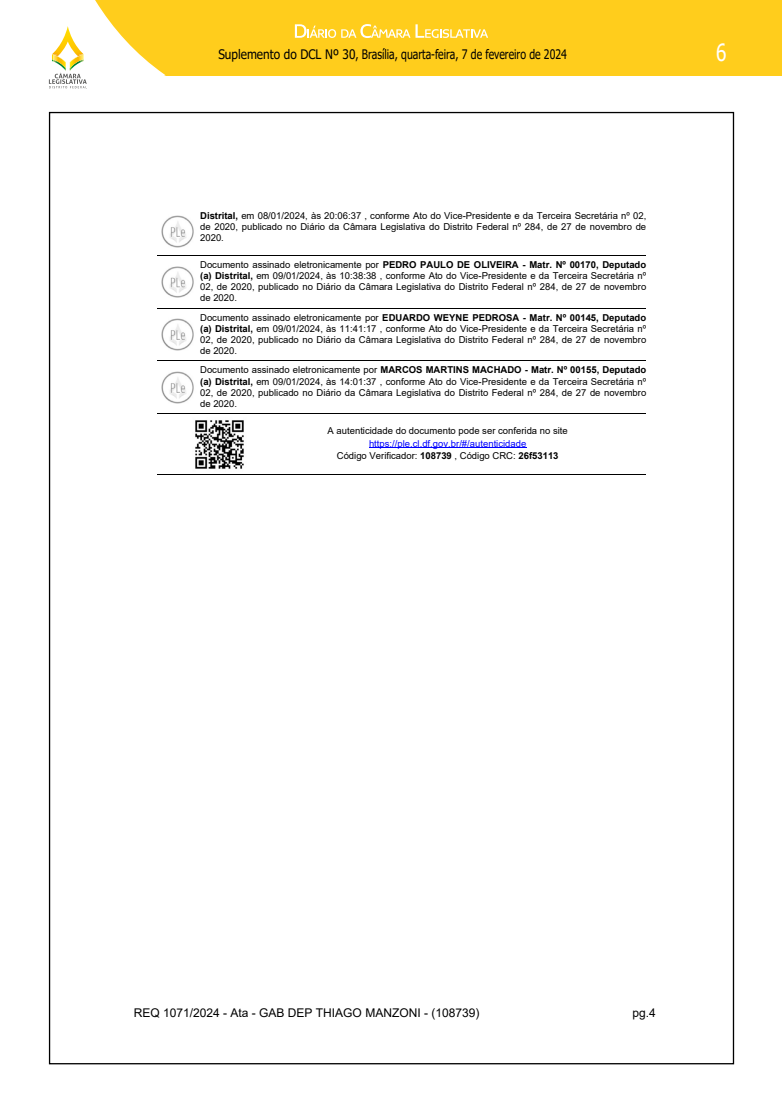
<style>
.page{position:relative;width:782px;height:1105px;background:#fff}
.page>*{position:absolute;margin:0;border:0;box-sizing:border-box;transform-origin:0 0}
.t1{font:23.6px "Tahoma";color:#fff;scale:.8 1}
.t2{font:13.1px "Tahoma";color:#000;scale:.9 1}
.t3{font:12px "Arial";color:#000}
.t4{font:9.5px/11.1px "Arial";color:#000;text-align:justify}
.t5{font:9.5px/12.7px "Arial";color:#00f;text-align:center}
.s1{font-weight:700}
.s2{color:#000}
.s3{font-weight:700;color:#000}
</style>
<div class="page">
<div style="left:0;top:0;width:781px;height:75px;background:#ffcd1c"></div>
<svg style="left:0;top:0;width:165px;height:89px"></svg>
<svg style="left:295px;top:24px;width:193px;height:14px"></svg>
<hr style="left:157px;top:255px;width:489px;height:1px;background:#000">
<hr style="left:157px;top:308px;width:489px;height:1px;background:#000">
<hr style="left:157px;top:361px;width:489px;height:1px;background:#000">
<hr style="left:157px;top:413px;width:489px;height:1px;background:#000">
<hr style="left:157px;top:474px;width:489px;height:1px;background:#000">
<img style="left:195px;top:420px;width:49px;height:49px">
<img style="left:161px;top:371px;width:33px;height:33px">
<img style="left:161px;top:318px;width:33px;height:33px">
<img style="left:161px;top:266px;width:33px;height:32px">
<img style="left:161px;top:215px;width:33px;height:33px">
<hr style="left:369px;top:447px;width:157px;height:1px;background:#00f">
<h2 class="t2" style="left:218px;top:46px;width:388px">Suplemento do DCL Nº 30, Brasília, quarta-feira, 7 de fevereiro de 2024</h2>
<h1 class="t1" style="left:715px;top:36px;width:14px">6</h1>
<p class="t4" style="left:200px;top:210px;width:447px"><span class="s1">Distrital,</span> em 08/01/2024, às 20:06:37 , conforme Ato do Vice-Presidente e da Terceira Secretária nº 02, de 2020, publicado no Diário da Câmara Legislativa do Distrito Federal nº 284, de 27 de novembro de 2020.</p>
<p class="t4" style="left:200px;top:259px;width:447px">Documento assinado eletronicamente por <span class="s1">PEDRO PAULO DE OLIVEIRA - Matr. Nº 00170, Deputado (a) Distrital,</span> em 09/01/2024, às 10:38:38 , conforme Ato do Vice-Presidente e da Terceira Secretária nº 02, de 2020, publicado no Diário da Câmara Legislativa do Distrito Federal nº 284, de 27 de novembro de 2020.</p>
<p class="t4" style="left:200px;top:312px;width:447px">Documento assinado eletronicamente por <span class="s1">EDUARDO WEYNE PEDROSA - Matr. Nº 00145, Deputado (a) Distrital,</span> em 09/01/2024, às 11:41:17 , conforme Ato do Vice-Presidente e da Terceira Secretária nº 02, de 2020, publicado no Diário da Câmara Legislativa do Distrito Federal nº 284, de 27 de novembro de 2020.</p>
<p class="t4" style="left:200px;top:364px;width:447px">Documento assinado eletronicamente por <span class="s1">MARCOS MARTINS MACHADO - Matr. Nº 00155, Deputado (a) Distrital,</span> em 09/01/2024, às 14:01:37 , conforme Ato do Vice-Presidente e da Terceira Secretária nº 02, de 2020, publicado no Diário da Câmara Legislativa do Distrito Federal nº 284, de 27 de novembro de 2020.</p>
<p class="t4" style="left:327px;top:425px;width:242px">A autenticidade do documento pode ser conferida no site</p>
<p class="t5" style="left:337px;top:437px;width:223px">https://ple.cl.df.gov.br/#/autenticidade<br><span class="s2">Código Verificador:</span> <span class="s3">108739</span> <span class="s2">, Código CRC:</span> <span class="s3">26f53113</span></p>
<p class="t3" style="left:134px;top:1004px;width:347px">REQ 1071/2024 - Ata - GAB DEP THIAGO MANZONI - (108739)</p>
<p class="t3" style="left:632px;top:1004px;width:25px">pg.4</p>
</div>
